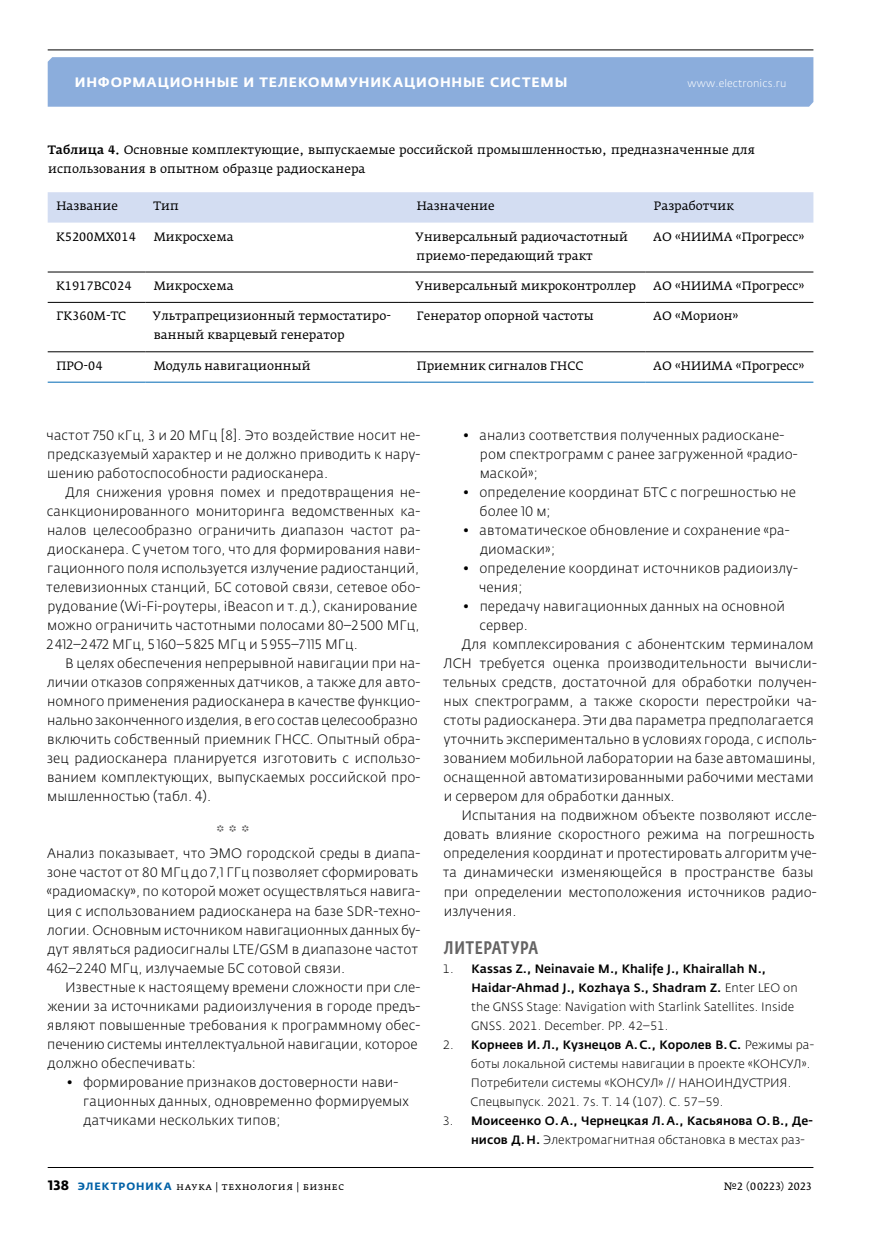
<style>
.page{position:relative;width:881px;height:1234px;background:#fff}
.page>*{position:absolute;margin:0;border:0;box-sizing:border-box;transform-origin:0 0}
.t1{font:500 18px "Fedra Sans Cond Pro";letter-spacing:.045em;color:#646363}
.t2{font:300 13.5px/19px "Fedra Sans Pro";letter-spacing:.005em;color:#000}
.t3{font:700 13.5px "Fedra Sans Alt Pro";letter-spacing:.06em;color:#fff}
.t4{font:12px/19px "Fedra Serif A Pro";color:#000}
.t5{font:300 12px/19px "Fedra Sans Pro";letter-spacing:.005em;color:#000}
.t6{font:500 12px/19px "Fedra Sans Pro";letter-spacing:.005em;color:#000}
.t7{font:10.5px "Fedra Serif A Pro";letter-spacing:.035em;color:#000}
.t8{font:300 10.5px "Fedra Sans Pro";letter-spacing:.015em;color:#fff}
.s1{font-weight:500}
.s2{font-weight:300}
.s3{font-family:"Fedra Sans Pro";font-weight:700;font-size:13.5px}
.s4{font-family:"Fedra Sans Alt Pro";font-weight:700;color:#0061a7}
</style>
<div class="page">
<div style="left:48px;top:57px;width:765px;height:50px;background:#8baddc"></div>
<hr style="left:48px;top:49px;width:765px;height:1px;background:#000">
<hr style="left:48px;top:1166px;width:765px;height:1px;background:#000">
<div style="left:48px;top:192px;width:765px;height:30px;background:#d3ddf2"></div>
<hr style="left:48px;top:272px;width:97px;height:1px;background:#000">
<hr style="left:145px;top:272px;width:263px;height:1px;background:#000">
<hr style="left:408px;top:272px;width:237px;height:1px;background:#000">
<hr style="left:645px;top:272px;width:168px;height:1px;background:#000">
<hr style="left:48px;top:302px;width:97px;height:1px;background:#000">
<hr style="left:145px;top:302px;width:263px;height:1px;background:#000">
<hr style="left:408px;top:302px;width:237px;height:1px;background:#000">
<hr style="left:645px;top:302px;width:168px;height:1px;background:#000">
<hr style="left:48px;top:351px;width:97px;height:1px;background:#000">
<hr style="left:145px;top:351px;width:263px;height:1px;background:#000">
<hr style="left:408px;top:351px;width:237px;height:1px;background:#000">
<hr style="left:645px;top:351px;width:168px;height:1px;background:#000">
<hr style="left:48px;top:382px;width:97px;height:1px;background:#0069b4">
<hr style="left:145px;top:382px;width:263px;height:1px;background:#0069b4">
<hr style="left:408px;top:382px;width:237px;height:1px;background:#0069b4">
<hr style="left:645px;top:382px;width:168px;height:1px;background:#0069b4">
<p class="t3" style="left:75px;top:74px;width:494px">ИНФОРМАЦИОННЫЕ И ТЕЛЕКОММУНИКАЦИОННЫЕ СИСТЕМЫ</p>
<p class="t8" style="left:687px;top:77px;width:100px">www.electronics.ru</p>
<p class="t4" style="left:48px;top:140px;width:708px"><span class="s1">Таблица 4.</span> Основные комплектующие, выпускаемые российской промышленностью, предназначенные для использования в опытном образце радиосканера</p>
<p class="t4" style="left:56px;top:196px;width:63px">Название</p>
<p class="t4" style="left:153px;top:196px;width:27px">Тип</p>
<p class="t4" style="left:416px;top:196px;width:79px">Назначение</p>
<p class="t4" style="left:653px;top:196px;width:81px">Разработчик</p>
<p class="t4" style="left:56px;top:227px;width:81px">К5200МХ014</p>
<p class="t4" style="left:154px;top:227px;width:82px">Микросхема</p>
<p class="t4" style="left:415px;top:227px;width:214px">Универсальный радиочастотный приемо-передающий тракт</p>
<p class="t4" style="left:653px;top:227px;width:153px">АО «НИИМА «Прогресс»</p>
<p class="t4" style="left:56px;top:276px;width:77px">К1917ВС024</p>
<p class="t4" style="left:154px;top:276px;width:82px">Микросхема</p>
<p class="t4" style="left:415px;top:276px;width:222px">Универсальный микроконтроллер</p>
<p class="t4" style="left:653px;top:276px;width:153px">АО «НИИМА «Прогресс»</p>
<p class="t4" style="left:56px;top:306px;width:71px">ГК360М-ТС</p>
<p class="t4" style="left:153px;top:306px;width:239px">Ультрапрецизионный термостатиро&shy;ванный кварцевый генератор</p>
<p class="t4" style="left:416px;top:306px;width:179px">Генератор опорной частоты</p>
<p class="t4" style="left:653px;top:306px;width:87px">АО «Морион»</p>
<p class="t4" style="left:56px;top:356px;width:48px">ПРО‑04</p>
<p class="t4" style="left:154px;top:356px;width:158px">Модуль навигационный</p>
<p class="t4" style="left:416px;top:356px;width:168px">Приемник сигналов ГНСС</p>
<p class="t4" style="left:653px;top:356px;width:153px">АО «НИИМА «Прогресс»</p>
<p class="t2" style="left:47px;top:425px;width:375px;text-align:justify">частот 750 кГц, 3 и 20 МГц [8]. Это воздействие носит не&shy;предсказуемый характер и не должно приводить к нару&shy;шению работоспособности радиосканера.</p>
<p class="t2" style="left:46px;top:482px;width:375px;text-indent:19px">Для снижения уровня помех и предотвращения не&shy;санкционированного мониторинга ведомственных ка&shy;налов целесообразно ограничить диапазон частот ра&shy;диосканера. С учетом того, что для формирования нави&shy;гационного поля используется излучение радиостанций, телевизионных станций, БС сотовой связи, сетевое обо&shy;рудование (Wi-Fi-роутеры, iBeacon и т.д.), сканирование можно ограничить частотными полосами 80–2 500 МГц, 2412–2472 МГц, 5 160–5825 МГц и 5955–7 115 МГц.</p>
<p class="t2" style="left:47px;top:653px;width:374px;text-indent:18px">В целях обеспечения непрерывной навигации при на&shy;личии отказов сопряженных датчиков, а также для авто&shy;номного применения радиосканера в качестве функцио&shy;нально законченного изделия, в его состав целесообразно включить собственный приемник ГНСС. Опытный обра&shy;зец радиосканера планируется изготовить с использо&shy;ванием комплектующих, выпускаемых российской про&shy;мышленностью (табл. 4).</p>
<h1 class="t1" style="left:216px;top:822px;width:34px">* * *</h1>
<p class="t2" style="left:47px;top:844px;width:375px">Анализ показывает, что ЭМО городской среды в диапа&shy;зоне частот от 80 МГц до 7,1 ГГц позволяет сформировать «радиомаску», по которой может осуществляться навига&shy;ция с использованием радиосканера на базе SDR-техно&shy;логии. Основным источником навигационных данных бу&shy;дут являться радиосигналы LTE/GSM в диапазоне частот 462–2 240 МГц, излучаемые БС сотовой связи.</p>
<p class="t2" style="left:47px;top:977px;width:374px;text-indent:18px">Известные к настоящему времени сложности при сле&shy;жении за источниками радиоизлучения в городе предъ&shy;являют повышенные требования к программному обес&shy;печению системы интеллектуальной навигации, которое должно обеспечивать:</p>
<p class="t2" style="left:83px;top:1072px;width:327px;text-indent:-17px">• формирование признаков достоверности нави&shy;гационных данных, одновременно формируемых датчиками нескольких типов;</p>
<p class="t2" style="left:479px;top:425px;width:319px;text-indent:-17px">• анализ соответствия полученных радиоскане&shy;ром спектрограмм с ранее загруженной «радио&shy;маской»;</p>
<p class="t2" style="left:479px;top:482px;width:318px;text-indent:-17px">• определение координат БТС с погрешностью не более 10 м;</p>
<p class="t2" style="left:480px;top:520px;width:311px;text-indent:-17px">• автоматическое обновление и сохранение «ра&shy;диомаски»;</p>
<p class="t2" style="left:479px;top:558px;width:320px;text-indent:-16px">• определение координат источников радиоизлу&shy;чения;</p>
<p class="t2" style="left:462px;top:596px;width:324px">• передачу навигационных данных на основной</p>
<p class="t2" style="left:479px;top:615px;width:50px">сервер.</p>
<p class="t2" style="left:461px;top:634px;width:353px">Для комплексирования с абонентским терминалом</p>
<p class="t2" style="left:443px;top:653px;width:375px">ЛСН требуется оценка производительности вычисли-</p>
<p class="t2" style="left:442px;top:672px;width:375px">тельных средств, достаточной для обработки получен-</p>
<p class="t2" style="left:443px;top:691px;width:374px">ных спектрограмм, а также скорости перестройки ча-</p>
<p class="t2" style="left:443px;top:710px;width:372px">стоты радиосканера. Эти два параметра предполагается</p>
<p class="t2" style="left:443px;top:729px;width:374px">уточнить экспериментально в условиях города, с исполь-</p>
<p class="t2" style="left:443px;top:748px;width:374px">зованием мобильной лаборатории на базе автомашины,</p>
<p class="t2" style="left:443px;top:767px;width:372px">оснащенной автоматизированными рабочими местами</p>
<p class="t2" style="left:443px;top:786px;width:232px">и сервером для обработки данных.</p>
<p class="t2" style="left:461px;top:806px;width:356px">Испытания на подвижном объекте позволяют иссле-</p>
<p class="t2" style="left:444px;top:825px;width:372px">довать влияние скоростного режима на погрешность</p>
<p class="t2" style="left:443px;top:844px;width:374px">определения координат и протестировать алгоритм уче-</p>
<p class="t2" style="left:442px;top:863px;width:372px">та динамически изменяющейся в пространстве базы</p>
<p class="t2" style="left:443px;top:882px;width:374px">при определении местоположения источников радио-</p>
<p class="t2" style="left:443px;top:901px;width:74px">излучения.</p>
<h1 class="t1" style="left:443px;top:936px;width:95px">ЛИТЕРАТУРА</h1>
<p class="t5" style="left:471px;top:958px;width:328px;text-indent:-28px">1. <span class="s1">Kassas Z., Neinavaie M., Khalife J., Khairallah N., Haidar-Ahmad J., Kozhaya S., Shadram Z.</span> Enter LEO on the GNSS Stage: Navigation with Starlink Satellites. Inside GNSS. 2021. December. PP. 42–51.</p>
<p class="t5" style="left:470px;top:1034px;width:345px;text-indent:-28px">2. <span class="s1">Корнеев И.Л., Кузнецов А.С., Королев В.С.</span> Режимы ра&shy;боты локальной системы навигации в проекте «КОНСУЛ».<br>Потребители системы «КОНСУЛ» // НАНОИНДУСТРИЯ.<br>Спецвыпуск. 2021. 7s. Т. 14 (107). С. 57–59.</p>
<p class="t6" style="left:471px;top:1110px;width:343px;text-indent:-29px"><span class="s2">3.</span> Моисеенко О.А., Чернецкая Л.А., Касьянова О.В., Де&shy;нисов Д.Н. <span class="s2">Электромагнитная обстановка в местах раз-</span></p>
<p class="t7" style="left:48px;top:1179px;width:298px"><span class="s3">138</span> <span class="s4">ЭЛЕКТРОНИКА</span> наука | технология | бизнес</p>
<p class="t7" style="left:723px;top:1179px;width:89px">№2 (00223) 2023</p>
</div>
